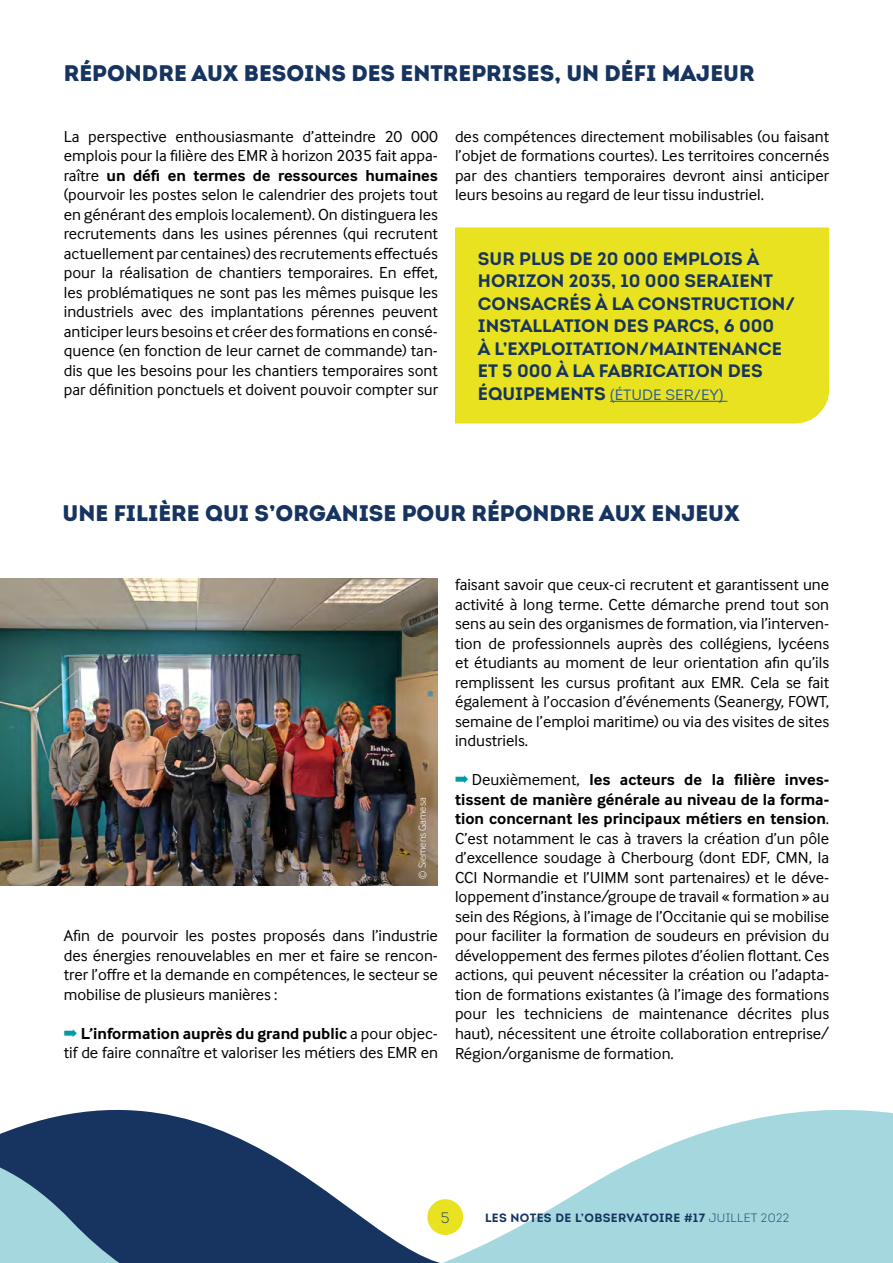
<style>
.page{position:relative;width:893px;height:1263px;background:#fff}
.page>*{position:absolute;margin:0;border:0;box-sizing:border-box;transform-origin:0 0}
.t1{font:900 22.5px "Intro";color:#16345f}
.t2{font:700 18px/22.5px "Intro";color:#16345f}
.t3{font:16.5px/19.5px "Inter Face";color:#000;text-align:justify}
.t4{font:15px "Intro";color:#275b9b}
.t5{font:300 15px "Intro";color:#16345f}
.t6{font:700 12px "Intro";letter-spacing:.03em;color:#16345f}
.t7{font:300 10.5px "Inter Face";color:#fff}
.s1{font-weight:700}
.s2{font-weight:700;font-size:18px;color:#16345f}
.s3{color:#009ba4}
.s4{font-weight:300}
</style>
<div class="page">
<svg style="left:656px;top:1110px;width:237px;height:153px;fill:#a4d7de"></svg>
<svg style="left:0;top:1109px;width:264px;height:42px;fill:#16345f"></svg>
<svg style="left:0;top:1151px;width:876px;height:112px"></svg>
<div style="left:427px;top:1199px;width:36px;height:36px;background:#e8e221;border-radius:50%"></div>
<div style="left:455px;top:227px;width:374px;height:196px;background:#e8e221"></div>
<hr style="left:610px;top:401px;width:117px;height:1px;background:#275b9b">
<img style="left:0;top:579px;width:438px;height:307px">
<h1 class="t1" style="left:64px;top:58px;width:692px">RÉPONDRE AUX BESOINS DES ENTREPRISES, UN DÉFI MAJEUR</h1>
<p class="t3" style="left:64px;top:126px;width:376px">La perspective enthousiasmante d’atteindre 20 000 emplois pour la filière des EMR à horizon 2035 fait appa&shy;raître <span class="s1">un défi en termes de ressources humaines </span>(pourvoir les postes selon le calendrier des projets tout en générant des emplois localement). On distinguera les recrutements dans les usines pérennes (qui recrutent actuellement par centaines) des recrutements effectués pour la réalisation de chantiers temporaires. En effet, les problématiques ne sont pas les mêmes puisque les industriels avec des implantations pérennes peuvent anticiper leurs besoins et créer des formations en consé&shy;quence (en fonction de leur carnet de commande) tan&shy;dis que les besoins pour les chantiers temporaires sont par définition ponctuels et doivent pouvoir compter sur</p>
<p class="t3" style="left:455px;top:126px;width:376px">des compétences directement mobilisables (ou faisant l’objet de formations courtes). Les territoires concernés par des chantiers temporaires devront ainsi anticiper leurs besoins au regard de leur tissu industriel.</p>
<p class="t2" style="left:478px;top:247px;width:319px">SUR PLUS DE 20 000 EMPLOIS À<br>HORIZON 2035, 10 000 SERAIENT<br>CONSACRÉS À LA CONSTRUCTION/<br>INSTALLATION DES PARCS, 6 000<br>À L’EXPLOITATION/MAINTENANCE<br>ET 5 000 À LA FABRICATION DES</p>
<p class="t4" style="left:478px;top:385px;width:247px"><span class="s2">ÉQUIPEMENTS</span> (ÉTUDE SER/EY)</p>
<h1 class="t1" style="left:63px;top:498px;width:679px">UNE FILIÈRE QUI S’ORGANISE POUR RÉPONDRE AUX ENJEUX</h1>
<p class="t7" style="left:416px;top:878px;width:82px;rotate:-90deg">© Siemens Gamesa</p>
<p class="t3" style="left:64px;top:926px;width:376px">Afin de pourvoir les postes proposés dans l’industrie des énergies renouvelables en mer et faire se rencon&shy;trer l’offre et la demande en compétences, le secteur se mobilise de plusieurs manières :</p>
<p class="t3" style="left:64px;top:1023px;width:376px"><span class="s3">➡</span> <span class="s1">L’information auprès du grand public</span> a pour objec&shy;tif de faire connaître et valoriser les métiers des EMR en</p>
<p class="t3" style="left:455px;top:575px;width:376px">faisant savoir que ceux-ci recrutent et garantissent une activité à long terme. Cette démarche prend tout son sens au sein des organismes de formation, via l’interven&shy;tion de professionnels auprès des collégiens, lycéens et étudiants au moment de leur orientation afin qu’ils remplissent les cursus profitant aux EMR. Cela se fait également à l’occasion d’événements (Seanergy, FOWT, semaine de l’emploi maritime) ou via des visites de sites industriels.</p>
<p class="t3" style="left:455px;top:770px;width:376px"><span class="s3">➡</span> Deuxièmement, <span class="s1">les acteurs de la filière inves&shy;tissent de manière générale au niveau de la forma&shy;tion concernant les principaux métiers en tension</span>.<br>C’est notamment le cas à travers la création d’un pôle d’excellence soudage à Cherbourg (dont EDF, CMN, la CCI Normandie et l’UIMM sont partenaires) et le déve&shy;loppement d’instance/groupe de travail « formation » au sein des Régions, à l’image de l’Occitanie qui se mobilise pour faciliter la formation de soudeurs en prévision du développement des fermes pilotes d’éolien flottant. Ces actions, qui peuvent nécessiter la création ou l’adapta&shy;tion de formations existantes (à l’image des formations pour les techniciens de maintenance décrites plus haut), nécessitent une étroite collaboration entreprise/ Région/organisme de formation.</p>
<p class="t5" style="left:441px;top:1208px;width:10px">5</p>
<p class="t6" style="left:485px;top:1210px;width:306px">LES NOTES DE L’OBSERVATOIRE #17 <span class="s4">JUILLET 2022</span></p>
</div>
